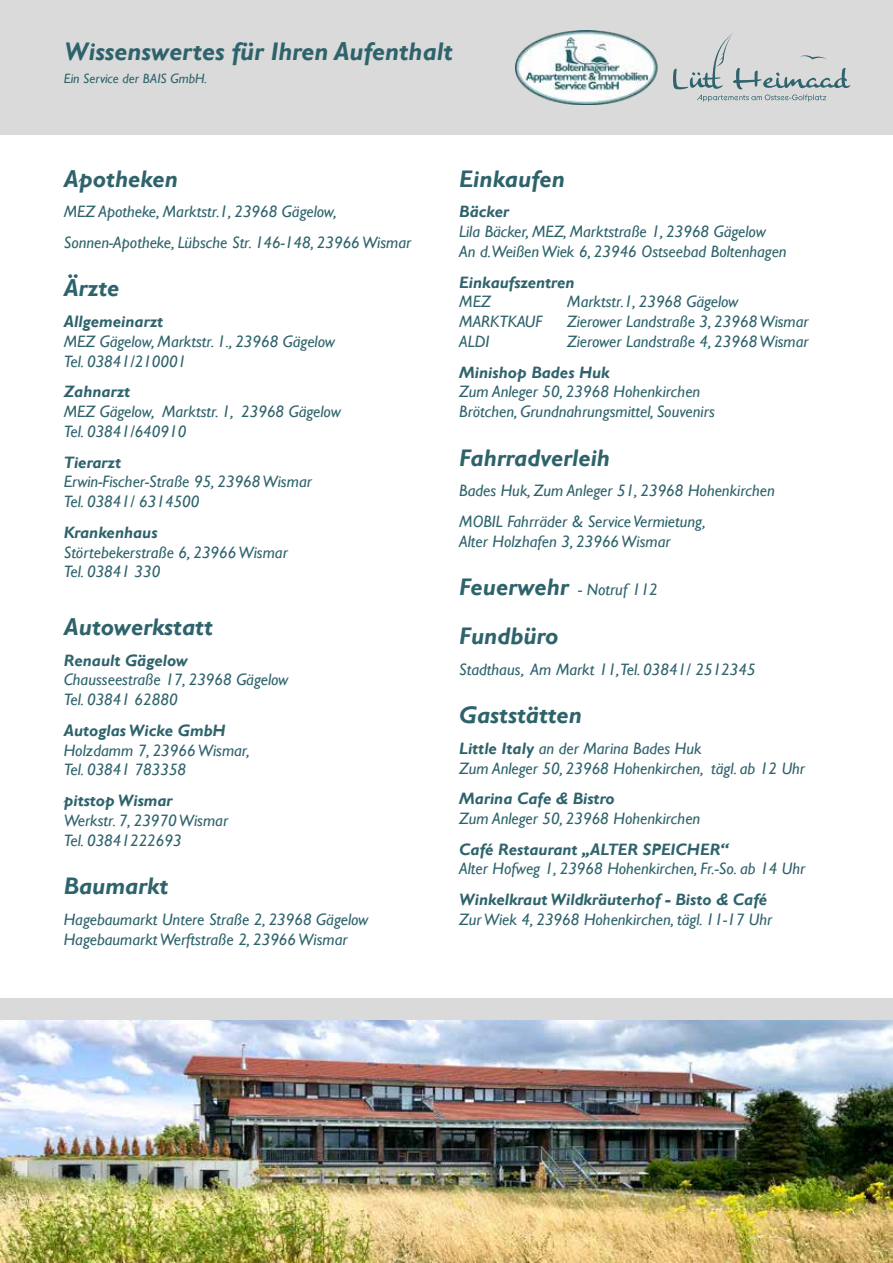
<style>
.page{position:relative;width:893px;height:1263px;background:#fff}
.page>*{position:absolute;margin:0;border:0;box-sizing:border-box;transform-origin:0 0}
.t1{font:italic 700 25.5px "Gill Sans";color:#2e636c}
.t2{font:italic 700 24px "Gill Sans";color:#2e636c}
.t3{font:italic 16.5px/19.8px "Gill Sans";color:#2e636c}
.t4{font:italic 700 16.5px "Gill Sans";color:#2e636c}
.t5{font:italic 13.5px "Gill Sans";color:#2e636c}
.s1{font-weight:700;font-size:24px}
.s2{font-weight:700}
</style>
<div class="page">
<img style="left:0;top:1019px;width:893px;height:244px">
<div style="left:0;top:0;width:893px;height:135px;background:#dadada"></div>
<img style="left:516px;top:31px;width:142px;height:73px">
<svg style="left:673px;top:34px;width:177px;height:55px"></svg>
<svg style="left:697px;top:95px;width:129px;height:7px"></svg>
<div style="left:0;top:998px;width:893px;height:21px;background:#dadada"></div>
<h1 class="t1" style="left:65px;top:37px;width:390px">Wissenswertes für Ihren Aufenthalt</h1>
<p class="t5" style="left:64px;top:71px;width:145px">Ein Service der BAIS GmbH.</p>
<h2 class="t2" style="left:64px;top:165px;width:116px">Apotheken</h2>
<p class="t3" style="left:64px;top:197px;width:349px;line-height:30.6px">MEZ Apotheke, Marktstr.1, 23968 Gägelow,<br>Sonnen-Apotheke, Lübsche Str. 146-148, 23966 Wismar</p>
<h2 class="t2" style="left:64px;top:274px;width:57px">Ärzte</h2>
<p class="t4" style="left:64px;top:312px;width:101px">Allgemeinarzt</p>
<p class="t3" style="left:64px;top:332px;width:273px">MEZ Gägelow, Marktstr. 1., 23968 Gägelow<br>Tel. 03841/210001</p>
<p class="t4" style="left:64px;top:382px;width:68px">Zahnarzt</p>
<p class="t3" style="left:64px;top:402px;width:279px">MEZ Gägelow, Marktstr. 1, 23968 Gägelow<br>Tel. 03841/640910</p>
<p class="t4" style="left:64px;top:452px;width:59px">Tierarzt</p>
<p class="t3" style="left:64px;top:472px;width:250px">Erwin-Fischer-Straße 95, 23968 Wismar<br>Tel. 03841/ 6314500</p>
<p class="t4" style="left:64px;top:523px;width:95px">Krankenhaus</p>
<p class="t3" style="left:64px;top:542px;width:226px">Störtebekerstraße 6, 23966 Wismar<br>Tel. 03841 330</p>
<h2 class="t2" style="left:64px;top:613px;width:151px">Autowerkstatt</h2>
<p class="t4" style="left:64px;top:650px;width:126px">Renault Gägelow</p>
<p class="t3" style="left:64px;top:670px;width:226px">Chausseestraße 17, 23968 Gägelow<br>Tel. 03841 62880</p>
<p class="t4" style="left:64px;top:721px;width:163px">Autoglas Wicke GmbH</p>
<p class="t3" style="left:64px;top:740px;width:187px">Holzdamm 7, 23966 Wismar,<br>Tel. 03841 783358</p>
<p class="t4" style="left:64px;top:791px;width:110px">pitstop Wismar</p>
<p class="t3" style="left:64px;top:810px;width:166px">Werkstr. 7, 23970 Wismar<br>Tel. 03841222693</p>
<h2 class="t2" style="left:64px;top:872px;width:106px">Baumarkt</h2>
<p class="t3" style="left:64px;top:909px;width:306px">Hagebaumarkt Untere Straße 2, 23968 Gägelow<br>Hagebaumarkt Werftstraße 2, 23966 Wismar</p>
<h2 class="t2" style="left:459px;top:165px;width:107px">Einkaufen</h2>
<p class="t4" style="left:459px;top:202px;width:51px">Bäcker</p>
<p class="t3" style="left:459px;top:222px;width:329px">Lila Bäcker, MEZ, Marktstraße 1, 23968 Gägelow<br>An d.Weißen Wiek 6, 23946 Ostseebad Boltenhagen</p>
<p class="t4" style="left:459px;top:272px;width:117px">Einkaufszentren</p>
<p class="t3" style="left:459px;top:292px;width:33px">MEZ</p>
<p class="t3" style="left:567px;top:292px;width:173px">Marktstr.1, 23968 Gägelow</p>
<p class="t3" style="left:459px;top:312px;width:85px">MARKTKAUF</p>
<p class="t3" style="left:567px;top:312px;width:243px">Zierower Landstraße 3, 23968 Wismar</p>
<p class="t3" style="left:459px;top:332px;width:32px">ALDI</p>
<p class="t3" style="left:567px;top:332px;width:243px">Zierower Landstraße 4, 23968 Wismar</p>
<p class="t4" style="left:459px;top:362px;width:152px">Minishop Bades Huk</p>
<p class="t3" style="left:459px;top:382px;width:257px">Zum Anleger 50, 23968 Hohenkirchen<br>Brötchen, Grundnahrungsmittel, Souvenirs</p>
<h2 class="t2" style="left:459px;top:444px;width:152px">Fahrradverleih</h2>
<p class="t3" style="left:459px;top:476px;width:317px;line-height:30.6px">Bades Huk, Zum Anleger 51, 23968 Hohenkirchen<br>MOBIL Fahrräder &amp; Service Vermietung,</p>
<p class="t3" style="left:459px;top:531px;width:213px">Alter Holzhafen 3, 23966 Wismar</p>
<p class="t3" style="left:459px;top:580px;width:200px"><span class="s1">Feuerwehr</span> - Notruf 112</p>
<h2 class="t2" style="left:459px;top:622px;width:101px">Fundbüro</h2>
<p class="t3" style="left:459px;top:659px;width:298px">Stadthaus, Am Markt 11,Tel. 03841/ 2512345</p>
<h2 class="t2" style="left:459px;top:701px;width:124px">Gaststätten</h2>
<p class="t3" style="left:459px;top:738px;width:347px"><span class="s2">Little Italy</span> an der Marina Bades Huk<br>Zum Anleger 50, 23968 Hohenkirchen, tägl. ab 12 Uhr</p>
<p class="t4" style="left:459px;top:789px;width:157px">Marina Cafe &amp; Bistro</p>
<p class="t3" style="left:459px;top:809px;width:243px">Zum Anleger 50, 23968 Hohenkirchen</p>
<p class="t4" style="left:459px;top:839px;width:271px">Café Restaurant „ALTER SPEICHER“</p>
<p class="t3" style="left:459px;top:859px;width:348px">Alter Hofweg 1, 23968 Hohenkirchen, Fr.-So. ab 14 Uhr</p>
<p class="t4" style="left:459px;top:890px;width:310px">Winkelkraut Wildkräuterhof - Bisto &amp; Café</p>
<p class="t3" style="left:459px;top:909px;width:315px">Zur Wiek 4, 23968 Hohenkirchen, tägl. 11-17 Uhr</p>
</div>
